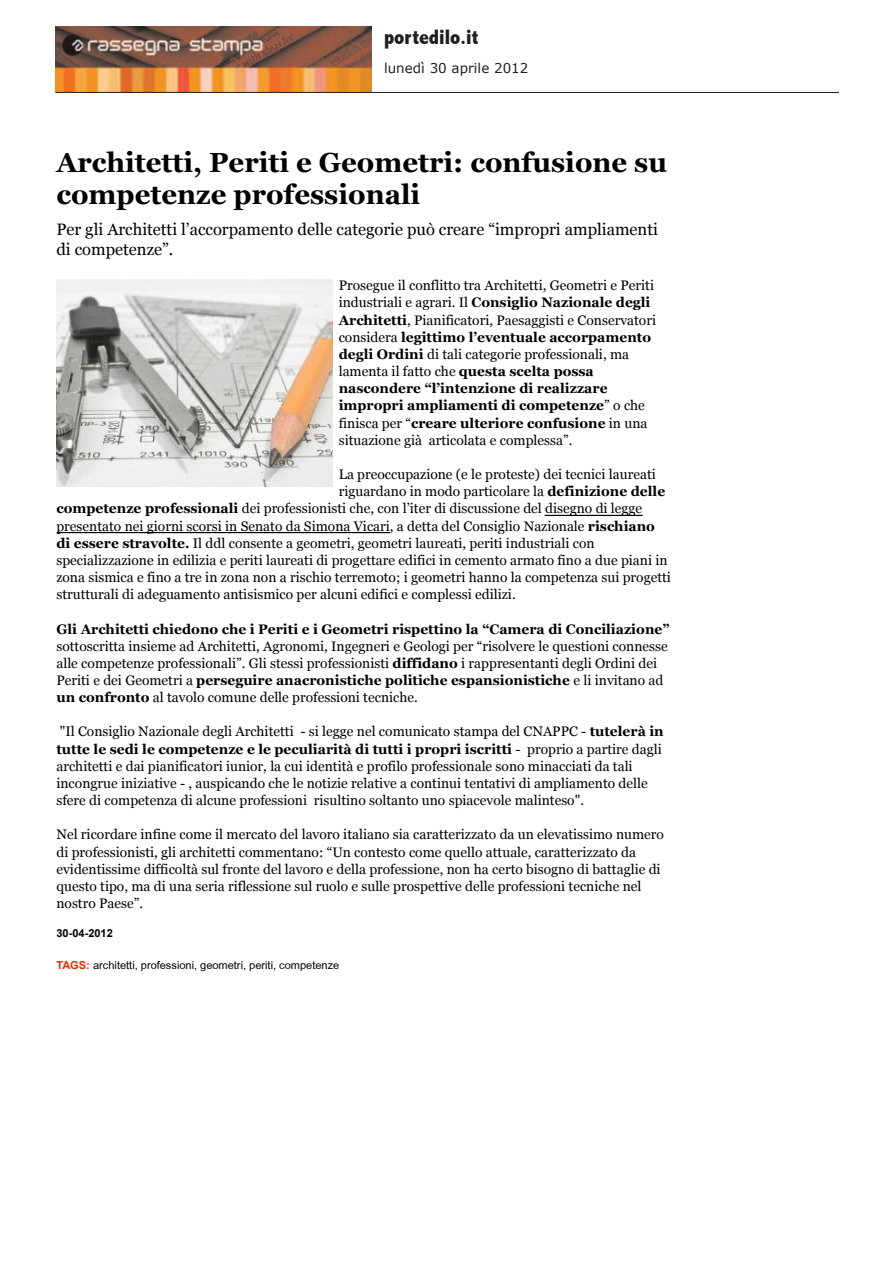
<style>
.page{position:relative;width:893px;height:1263px;background:#fff}
.page>*{position:absolute;margin:0;border:0;box-sizing:border-box;transform-origin:0 0}
.t1{font:700 27.6px/31.8px "Georgia";color:#000}
.t2{font:800 condensed 21px "Abadi";color:#231f20}
.t3{font:16.5px/19.6px "Georgia";color:#000}
.t4{font:13.8px/17.1px "Georgia";color:#000}
.t5{font:700 13.8px "Georgia";color:#000}
.t6{font:13.5px "Verdana";color:#231f20}
.t7{font:11.1px "Arial";color:#000}
.t8{font:700 11.1px "Arial";color:#000}
.s1{font-weight:700}
.s2{font-weight:700;color:#f12b00}
</style>
<div class="page">
<img style="left:56px;top:26px;width:315px;height:65px">
<hr style="left:55px;top:92px;width:784px;height:1px;background:#231f20">
<img style="left:56px;top:279px;width:276px;height:207px">
<hr style="left:545px;top:515px;width:98px;height:1px;background:#000">
<hr style="left:57px;top:532px;width:333px;height:1px;background:#000">
<h2 class="t2" style="left:384px;top:26px;width:96px">portedilo.it</h2>
<p class="t6" style="left:384px;top:59px;width:146px">lunedì 30 aprile 2012</p>
<h1 class="t1" style="left:56px;top:146px;width:612px">Architetti, Periti e Geometri: confusione su competenze professionali</h1>
<p class="t3" style="left:56px;top:219px;width:603px">Per gli Architetti l’accorpamento delle categorie può creare “impropri ampliamenti di competenze”.</p>
<p class="t4" style="left:339px;top:277px;width:319px">Prosegue il conflitto tra Architetti, Geometri e Periti industriali e agrari. Il <span class="s1">Consiglio Nazionale degli Architetti</span>, Pianificatori, Paesaggisti e Conservatori considera <span class="s1">legittimo l’eventuale accorpamento degli Ordini</span> di tali categorie professionali, ma lamenta il fatto che <span class="s1">questa scelta possa nascondere “l’intenzione di realizzare impropri ampliamenti di competenze</span>” o che finisca per “<span class="s1">creare ulteriore confusione</span> in una situazione già articolata e complessa”.</p>
<p class="t4" style="left:339px;top:466px;width:319px">La preoccupazione (e le proteste) dei tecnici laureati</p>
<p class="t4" style="left:339px;top:483px;width:328px">riguardano in modo particolare la <span class="s1">definizione delle</span></p>
<p class="t4" style="left:56px;top:500px;width:587px"><span class="s1">competenze professionali</span> dei professionisti che, con l’iter di discussione del disegno di legge</p>
<p class="t4" style="left:56px;top:517px;width:600px">presentato nei giorni scorsi in Senato da Simona Vicari, a detta del Consiglio Nazionale <span class="s1">rischiano</span></p>
<p class="t4" style="left:56px;top:534px;width:540px"><span class="s1">di essere stravolte.</span> Il ddl consente a geometri, geometri laureati, periti industriali con</p>
<p class="t4" style="left:56px;top:551px;width:613px">specializzazione in edilizia e periti laureati di progettare edifici in cemento armato fino a due piani in</p>
<p class="t4" style="left:56px;top:569px;width:616px">zona sismica e fino a tre in zona non a rischio terremoto; i geometri hanno la competenza sui progetti</p>
<p class="t4" style="left:56px;top:586px;width:461px">strutturali di adeguamento antisismico per alcuni edifici e complessi edilizi.</p>
<p class="t5" style="left:56px;top:621px;width:615px">Gli Architetti chiedono che i Periti e i Geometri rispettino la “Camera di Conciliazione”</p>
<p class="t4" style="left:56px;top:637px;width:613px">sottoscritta insieme ad Architetti, Agronomi, Ingegneri e Geologi per “risolvere le questioni connesse alle competenze professionali”. Gli stessi professionisti <span class="s1">diffidano</span> i rappresentanti degli Ordini dei Periti e dei Geometri a <span class="s1">perseguire anacronistiche politiche espansionistiche</span> e li invitano ad <span class="s1">un confronto</span> al tavolo comune delle professioni tecniche.</p>
<p class="t4" style="left:56px;top:723px;width:609px">"Il Consiglio Nazionale degli Architetti - si legge nel comunicato stampa del CNAPPC - <span class="s1">tutelerà in tutte le sedi le competenze e le peculiarità di tutti i propri iscritti</span> - proprio a partire dagli architetti e dai pianificatori iunior, la cui identità e profilo professionale sono minacciati da tali incongrue iniziative - , auspicando che le notizie relative a continui tentativi di ampliamento delle sfere di competenza di alcune professioni risultino soltanto uno spiacevole malinteso".</p>
<p class="t4" style="left:56px;top:826px;width:609px">Nel ricordare infine come il mercato del lavoro italiano sia caratterizzato da un elevatissimo numero di professionisti, gli architetti commentano: “Un contesto come quello attuale, caratterizzato da evidentissime difficoltà sul fronte del lavoro e della professione, non ha certo bisogno di battaglie di questo tipo, ma di una seria riflessione sul ruolo e sulle prospettive delle professioni tecniche nel nostro Paese”.</p>
<p class="t8" style="left:56px;top:927px;width:58px">30-04-2012</p>
<p class="t7" style="left:56px;top:960px;width:284px"><span class="s2">TAGS:</span> architetti, professioni, geometri, periti, competenze</p>
</div>
